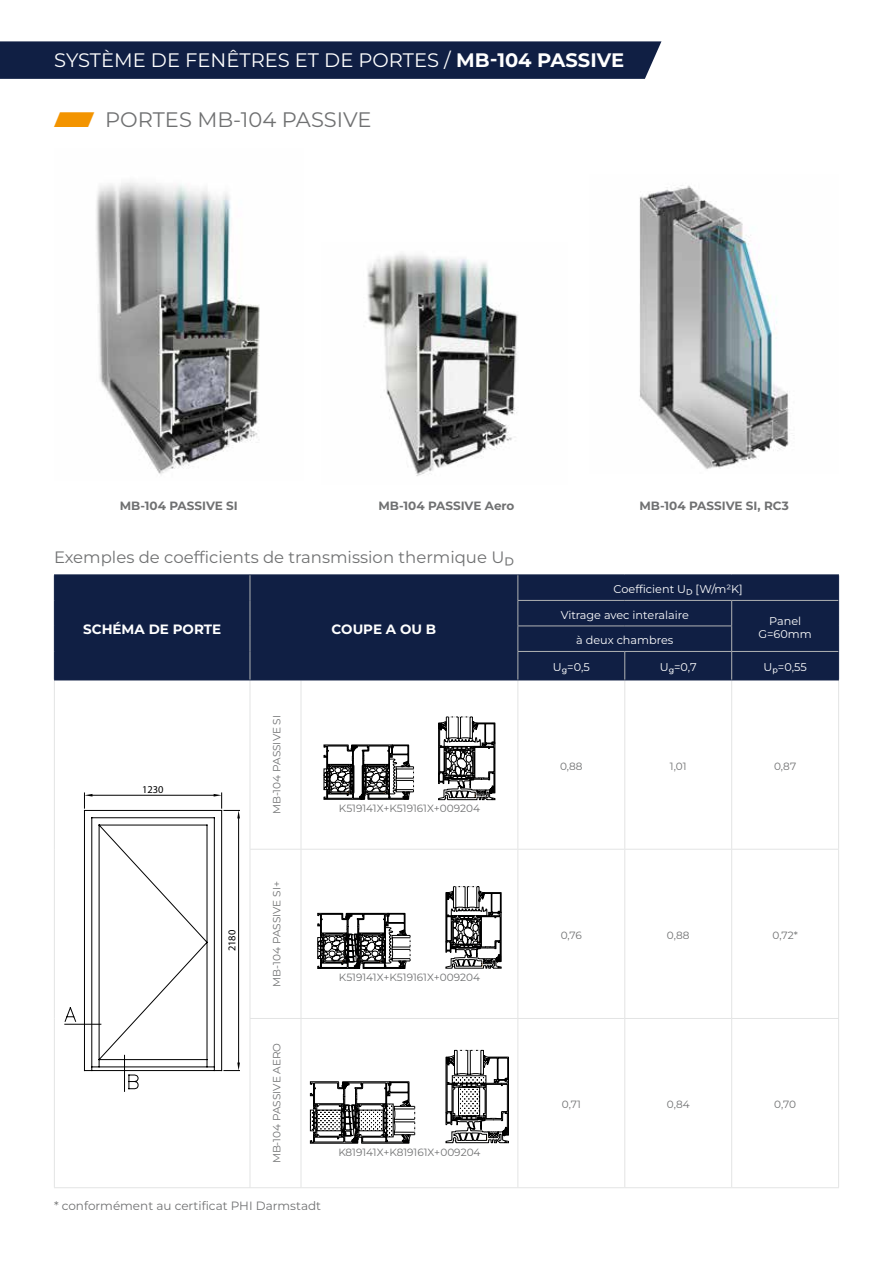
<style>
.page{position:relative;width:893px;height:1263px;background:#fff}
.page>*{position:absolute;margin:0;border:0;box-sizing:border-box;transform-origin:0 0}
.t1{font:21px "Montserrat Alu";color:#707172}
.t2{font:19.5px "Montserrat Alu";color:#fff}
.t3{font:16.5px "Montserrat Alu";color:#707172}
.t4{font:700 13.5px "Montserrat Alu";color:#fff}
.t5{font:700 12px "Montserrat Alu";color:#707172}
.t6{font:12px "Montserrat Alu";color:#707172}
.t7{font:11.25px/13.5px "Montserrat Alu";color:#fff;text-align:center}
.t8{font:10.5px "Montserrat Alu";color:#707172}
.t9{font:10.5px "Myriad Pro";color:#000}
.s1{font-weight:700}
.s2{color:#f39400}
</style>
<div class="page">
<div style="left:55px;top:575px;width:783px;height:105px;background:#101f44"></div>
<hr style="left:54px;top:680px;width:1px;height:169px;background:#e3e4e4">
<hr style="left:54px;top:849px;width:1px;height:169px;background:#e3e4e4">
<hr style="left:54px;top:1018px;width:1px;height:169px;background:#e3e4e4">
<hr style="left:54px;top:1187px;width:196px;height:1px;background:#e3e4e4">
<hr style="left:250px;top:680px;width:1px;height:169px;background:#e3e4e4">
<hr style="left:301px;top:680px;width:1px;height:169px;background:#e3e4e4">
<hr style="left:517px;top:680px;width:1px;height:169px;background:#e3e4e4">
<hr style="left:624px;top:680px;width:1px;height:169px;background:#e3e4e4">
<hr style="left:731px;top:680px;width:1px;height:169px;background:#e3e4e4">
<hr style="left:838px;top:680px;width:1px;height:169px;background:#e3e4e4">
<hr style="left:250px;top:849px;width:51px;height:1px;background:#e3e4e4">
<hr style="left:250px;top:849px;width:1px;height:169px;background:#e3e4e4">
<hr style="left:301px;top:849px;width:217px;height:1px;background:#e3e4e4">
<hr style="left:301px;top:849px;width:1px;height:169px;background:#e3e4e4">
<hr style="left:518px;top:849px;width:107px;height:1px;background:#e3e4e4">
<hr style="left:517px;top:849px;width:1px;height:169px;background:#e3e4e4">
<hr style="left:625px;top:849px;width:107px;height:1px;background:#e3e4e4">
<hr style="left:624px;top:849px;width:1px;height:169px;background:#e3e4e4">
<hr style="left:732px;top:849px;width:107px;height:1px;background:#e3e4e4">
<hr style="left:731px;top:849px;width:1px;height:169px;background:#e3e4e4">
<hr style="left:838px;top:849px;width:1px;height:169px;background:#e3e4e4">
<hr style="left:250px;top:1018px;width:51px;height:1px;background:#e3e4e4">
<hr style="left:250px;top:1019px;width:1px;height:168px;background:#e3e4e4">
<hr style="left:301px;top:1018px;width:217px;height:1px;background:#e3e4e4">
<hr style="left:301px;top:1019px;width:1px;height:168px;background:#e3e4e4">
<hr style="left:518px;top:1018px;width:107px;height:1px;background:#e3e4e4">
<hr style="left:517px;top:1019px;width:1px;height:168px;background:#e3e4e4">
<hr style="left:625px;top:1018px;width:107px;height:1px;background:#e3e4e4">
<hr style="left:624px;top:1019px;width:1px;height:168px;background:#e3e4e4">
<hr style="left:732px;top:1018px;width:107px;height:1px;background:#e3e4e4">
<hr style="left:731px;top:1019px;width:1px;height:168px;background:#e3e4e4">
<hr style="left:838px;top:1019px;width:1px;height:168px;background:#e3e4e4">
<hr style="left:250px;top:1187px;width:51px;height:1px;background:#e3e4e4">
<hr style="left:301px;top:1187px;width:217px;height:1px;background:#e3e4e4">
<hr style="left:518px;top:1187px;width:107px;height:1px;background:#e3e4e4">
<hr style="left:625px;top:1187px;width:107px;height:1px;background:#e3e4e4">
<hr style="left:732px;top:1187px;width:107px;height:1px;background:#e3e4e4">
<hr style="left:54px;top:574px;width:196px;height:1px;background:#101f44">
<hr style="left:250px;top:574px;width:51px;height:1px;background:#101f44">
<hr style="left:301px;top:574px;width:217px;height:1px;background:#101f44">
<svg style="left:54px;top:575px;width:1px;height:105px"></svg>
<hr style="left:54px;top:680px;width:196px;height:1px;background:#101f44">
<hr style="left:250px;top:680px;width:51px;height:1px;background:#101f44">
<hr style="left:301px;top:680px;width:217px;height:1px;background:#101f44">
<hr style="left:518px;top:574px;width:107px;height:1px;background:#101f44">
<hr style="left:625px;top:574px;width:107px;height:1px;background:#101f44">
<hr style="left:732px;top:574px;width:107px;height:1px;background:#101f44">
<svg style="left:838px;top:575px;width:1px;height:105px"></svg>
<hr style="left:518px;top:680px;width:107px;height:1px;background:#101f44">
<hr style="left:625px;top:680px;width:107px;height:1px;background:#101f44">
<hr style="left:732px;top:680px;width:107px;height:1px;background:#101f44">
<svg style="left:250px;top:575px;width:1px;height:105px"></svg>
<hr style="left:517px;top:600px;width:108px;height:1px;background:#b1b3b4">
<hr style="left:625px;top:600px;width:107px;height:1px;background:#b1b3b4">
<hr style="left:732px;top:600px;width:106px;height:1px;background:#b1b3b4">
<hr style="left:517px;top:625px;width:108px;height:1px;background:#b1b3b4">
<hr style="left:625px;top:625px;width:107px;height:1px;background:#b1b3b4">
<hr style="left:517px;top:651px;width:108px;height:1px;background:#b1b3b4">
<svg style="left:517px;top:575px;width:1px;height:105px"></svg>
<hr style="left:625px;top:651px;width:107px;height:1px;background:#b1b3b4">
<svg style="left:624px;top:652px;width:1px;height:28px"></svg>
<hr style="left:732px;top:651px;width:106px;height:1px;background:#b1b3b4">
<svg style="left:731px;top:601px;width:1px;height:79px"></svg>
<svg style="left:64px;top:793px;width:176px;height:298px"></svg>
<svg style="left:323px;top:744px;width:91px;height:56px"></svg>
<svg style="left:438px;top:716px;width:57px;height:84px"></svg>
<svg style="left:317px;top:913px;width:93px;height:56px"></svg>
<svg style="left:445px;top:886px;width:56px;height:83px"></svg>
<svg style="left:310px;top:1081px;width:105px;height:62px"></svg>
<svg style="left:445px;top:1050px;width:64px;height:93px"></svg>
<img style="left:367px;top:253px;width:151px;height:223px">
<div style="left:0;top:41px;width:661px;height:38px;background:#101f44"></div>
<img style="left:639px;top:185px;width:155px;height:284px">
<img style="left:96px;top:181px;width:164px;height:294px">
<h2 class="t2" style="left:54px;top:47px;width:571px">SYSTÈME DE FENÊTRES ET DE PORTES / <span class="s1">MB-104 PASSIVE</span></h2>
<h1 class="t1" style="left:54px;top:105px;width:319px"><span class="s2">⸠</span> PORTES MB-104 PASSIVE</h1>
<p class="t5" style="left:120px;top:497px;width:119px">MB-104 PASSIVE SI</p>
<p class="t5" style="left:378px;top:497px;width:138px">MB-104 PASSIVE Aero</p>
<p class="t5" style="left:639px;top:497px;width:151px">MB-104 PASSIVE SI, RC3</p>
<h3 class="t3" style="left:54px;top:546px;width:461px">Exemples de coefficients de transmission thermique UD</h3>
<p class="t4" style="left:83px;top:619px;width:140px">SCHÉMA DE PORTE</p>
<p class="t4" style="left:332px;top:619px;width:106px">COUPE A OU B</p>
<p class="t9" style="left:142px;top:783px;width:23px">1230</p>
<p class="t8" style="left:270px;top:814px;width:101px;rotate:-90deg">MB-104 PASSIVE SI</p>
<p class="t8" style="left:339px;top:801px;width:143px">K519141X+K519161X+009204</p>
<p class="t9" style="left:225px;top:951px;width:23px;rotate:-90deg">2180</p>
<p class="t8" style="left:270px;top:986px;width:107px;rotate:-90deg">MB-104 PASSIVE SI+</p>
<p class="t8" style="left:339px;top:970px;width:143px">K519141X+K519161X+009204</p>
<p class="t8" style="left:270px;top:1163px;width:122px;rotate:-90deg">MB-104 PASSIVE AERO</p>
<p class="t6" style="left:54px;top:1198px;width:269px">* conformément au certificat PHI Darmstadt</p>
<p class="t8" style="left:338px;top:1145px;width:144px">K819141X+K819161X+009204</p>
<p class="t7" style="left:614px;top:582px;width:131px">Coefficient UD [W/m²K]</p>
<p class="t7" style="left:561px;top:608px;width:130px">Vitrage avec interalaire</p>
<p class="t7" style="left:758px;top:614px;width:55px">Panel<br>G=60mm</p>
<p class="t7" style="left:576px;top:633px;width:99px">à deux chambres</p>
<p class="t7" style="left:553px;top:660px;width:38px">Ug=0,5</p>
<p class="t7" style="left:660px;top:660px;width:39px">Ug=0,7</p>
<p class="t7" style="left:764px;top:660px;width:45px">Up=0,55</p>
<p class="t8" style="left:560px;top:759px;width:24px">0,88</p>
<p class="t8" style="left:670px;top:759px;width:18px">1,01</p>
<p class="t8" style="left:774px;top:759px;width:24px">0,87</p>
<p class="t8" style="left:561px;top:928px;width:23px">0,76</p>
<p class="t8" style="left:667px;top:928px;width:24px">0,88</p>
<p class="t8" style="left:773px;top:928px;width:27px">0,72*</p>
<p class="t8" style="left:562px;top:1097px;width:21px">0,71</p>
<p class="t8" style="left:667px;top:1097px;width:24px">0,84</p>
<p class="t8" style="left:774px;top:1097px;width:23px">0,70</p>
</div>
